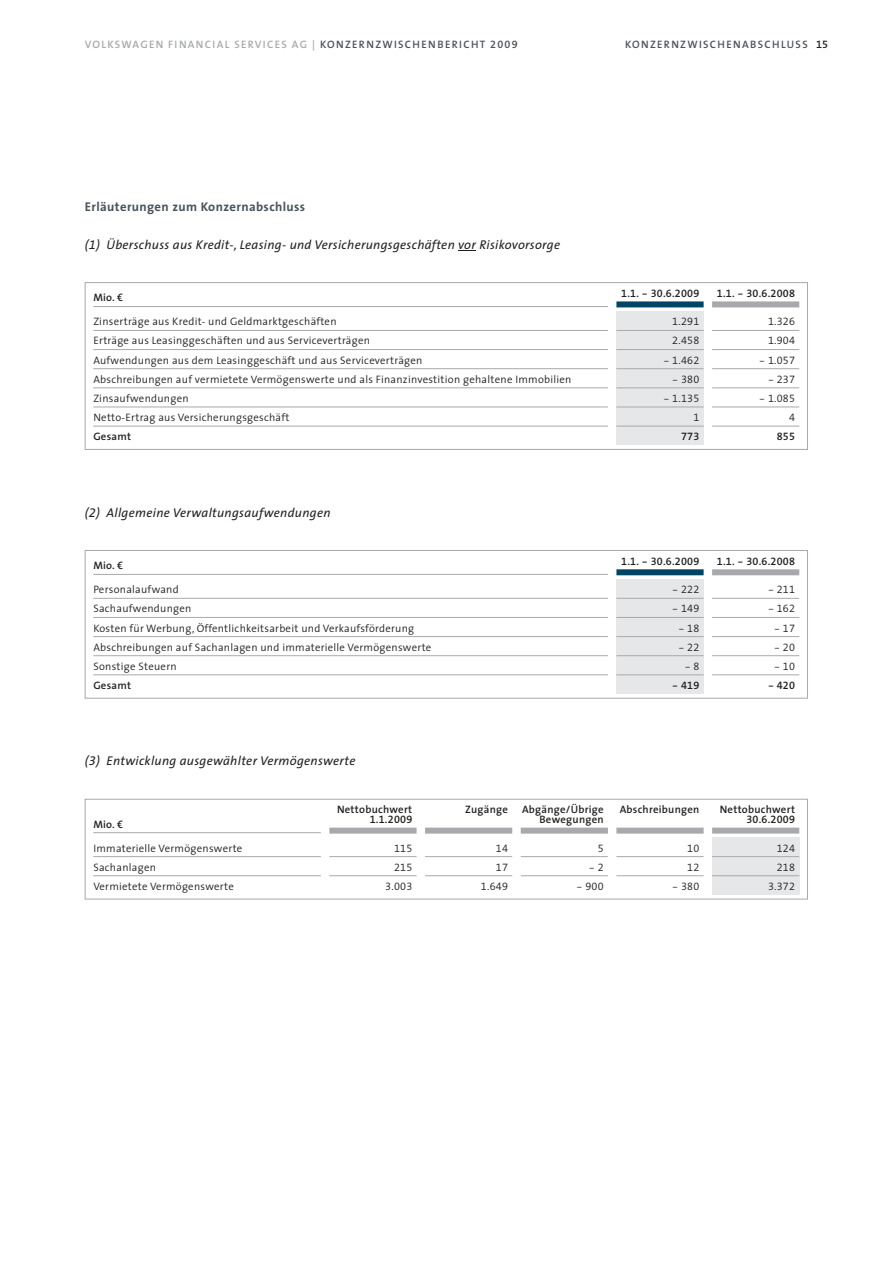
<style>
.page{position:relative;width:893px;height:1263px;background:#fff}
.page>*{position:absolute;margin:0;border:0;box-sizing:border-box;transform-origin:0 0}
.t1{font:italic 12.75px "The Sans";letter-spacing:.025em;color:#231f20}
.t2{font:700 12.75px "The Sans";letter-spacing:.03em;color:#48535a}
.t3{font:300 10.8px/19.2px "The Sans";letter-spacing:.025em;color:#231f20}
.t4{font:10.8px/19.2px "The Sans Semi Light Expert";letter-spacing:.02em;color:#231f20;text-align:right}
.t5{font:600 10.8px/9.6px "The Sans";letter-spacing:.025em;color:#231f20;text-align:right}
.t6{font:10.8px "The Sans Semi Bold Expert";letter-spacing:.02em;color:#231f20}
.t7{font:600 10.8px "The Sans";letter-spacing:.12em;color:#a7a9ac}
.t8{font:600 10.8px "The Sans";letter-spacing:.12em;color:#48535a}
.s1{color:#48535a}
.s2{font-family:"The Sans Semi Bold Expert";font-weight:400;color:#48535a}
.s3{font-family:"The Sans Semi Bold Expert";font-weight:400;color:#231f20}
.s4{font-family:"The Sans Expert"}
</style>
<div class="page">
<svg style="left:458px;top:250px;width:18px;height:1px"></svg>
<div style="left:85px;top:282px;width:723px;height:168px;border:1px solid #a7a9ac"></div>
<div style="left:616px;top:311px;width:87px;height:134px;background:#e6e7e8"></div>
<div style="left:616px;top:301px;width:87px;height:6px;background:#004563"></div>
<hr style="left:616px;top:330px;width:87px;height:1px;background:#a7a9ac">
<hr style="left:616px;top:349px;width:87px;height:1px;background:#a7a9ac">
<hr style="left:616px;top:368px;width:87px;height:1px;background:#a7a9ac">
<hr style="left:616px;top:388px;width:87px;height:1px;background:#a7a9ac">
<hr style="left:616px;top:407px;width:87px;height:1px;background:#a7a9ac">
<hr style="left:616px;top:426px;width:87px;height:1px;background:#a7a9ac">
<div style="left:712px;top:301px;width:87px;height:6px;background:#a7a9ac"></div>
<hr style="left:712px;top:330px;width:87px;height:1px;background:#a7a9ac">
<hr style="left:712px;top:349px;width:87px;height:1px;background:#a7a9ac">
<hr style="left:712px;top:368px;width:87px;height:1px;background:#a7a9ac">
<hr style="left:712px;top:388px;width:87px;height:1px;background:#a7a9ac">
<hr style="left:712px;top:407px;width:87px;height:1px;background:#a7a9ac">
<hr style="left:712px;top:426px;width:87px;height:1px;background:#a7a9ac">
<hr style="left:93px;top:306px;width:515px;height:1px;background:#a7a9ac">
<hr style="left:93px;top:330px;width:515px;height:1px;background:#a7a9ac">
<hr style="left:93px;top:349px;width:515px;height:1px;background:#a7a9ac">
<hr style="left:93px;top:368px;width:515px;height:1px;background:#a7a9ac">
<hr style="left:93px;top:388px;width:515px;height:1px;background:#a7a9ac">
<hr style="left:93px;top:407px;width:515px;height:1px;background:#a7a9ac">
<hr style="left:93px;top:426px;width:515px;height:1px;background:#a7a9ac">
<div style="left:85px;top:550px;width:723px;height:148px;border:1px solid #a7a9ac"></div>
<div style="left:616px;top:579px;width:87px;height:115px;background:#e6e7e8"></div>
<div style="left:616px;top:569px;width:87px;height:6px;background:#004563"></div>
<hr style="left:616px;top:598px;width:87px;height:1px;background:#a7a9ac">
<hr style="left:616px;top:617px;width:87px;height:1px;background:#a7a9ac">
<hr style="left:616px;top:636px;width:87px;height:1px;background:#a7a9ac">
<hr style="left:616px;top:655px;width:87px;height:1px;background:#a7a9ac">
<hr style="left:616px;top:675px;width:87px;height:1px;background:#a7a9ac">
<div style="left:712px;top:569px;width:87px;height:6px;background:#a7a9ac"></div>
<hr style="left:712px;top:598px;width:87px;height:1px;background:#a7a9ac">
<hr style="left:712px;top:617px;width:87px;height:1px;background:#a7a9ac">
<hr style="left:712px;top:636px;width:87px;height:1px;background:#a7a9ac">
<hr style="left:712px;top:655px;width:87px;height:1px;background:#a7a9ac">
<hr style="left:712px;top:675px;width:87px;height:1px;background:#a7a9ac">
<hr style="left:93px;top:574px;width:515px;height:1px;background:#a7a9ac">
<hr style="left:93px;top:598px;width:515px;height:1px;background:#a7a9ac">
<hr style="left:93px;top:617px;width:515px;height:1px;background:#a7a9ac">
<hr style="left:93px;top:636px;width:515px;height:1px;background:#a7a9ac">
<hr style="left:93px;top:655px;width:515px;height:1px;background:#a7a9ac">
<hr style="left:93px;top:675px;width:515px;height:1px;background:#a7a9ac">
<div style="left:712px;top:837px;width:87px;height:58px;background:#e6e7e8"></div>
<div style="left:85px;top:799px;width:723px;height:100px;border:1px solid #a7a9ac"></div>
<div style="left:712px;top:828px;width:87px;height:6px;background:#a7a9ac"></div>
<hr style="left:712px;top:856px;width:87px;height:1px;background:#a7a9ac">
<hr style="left:712px;top:875px;width:87px;height:1px;background:#a7a9ac">
<div style="left:616px;top:828px;width:87px;height:6px;background:#a7a9ac"></div>
<hr style="left:616px;top:856px;width:87px;height:1px;background:#a7a9ac">
<hr style="left:616px;top:875px;width:87px;height:1px;background:#a7a9ac">
<div style="left:521px;top:828px;width:87px;height:6px;background:#a7a9ac"></div>
<hr style="left:521px;top:856px;width:87px;height:1px;background:#a7a9ac">
<hr style="left:521px;top:875px;width:87px;height:1px;background:#a7a9ac">
<div style="left:425px;top:828px;width:87px;height:6px;background:#a7a9ac"></div>
<hr style="left:425px;top:856px;width:87px;height:1px;background:#a7a9ac">
<hr style="left:425px;top:875px;width:87px;height:1px;background:#a7a9ac">
<div style="left:329px;top:828px;width:87px;height:6px;background:#a7a9ac"></div>
<hr style="left:329px;top:856px;width:87px;height:1px;background:#a7a9ac">
<hr style="left:329px;top:875px;width:87px;height:1px;background:#a7a9ac">
<hr style="left:93px;top:832px;width:228px;height:1px;background:#a7a9ac">
<hr style="left:93px;top:856px;width:228px;height:1px;background:#a7a9ac">
<hr style="left:93px;top:875px;width:228px;height:1px;background:#a7a9ac">
<p class="t7" style="left:85px;top:40px;width:434px">VOLKSWAGEN FINANCIAL SERVICES AG | <span class="s1">KONZERNZWISCHENBERICHT</span> <span class="s2">2009</span></p>
<p class="t8" style="left:625px;top:40px;width:205px">KONZERNZWISCHENABSCHLUSS <span class="s3">15</span></p>
<p class="t2" style="left:85px;top:201px;width:222px">Erläuterungen zum Konzernabschluss</p>
<p class="t1" style="left:85px;top:240px;width:477px">(<span class="s4">1</span>) Überschuss aus Kredit-, Leasing- und Versicherungsgeschäften vor Risikovorsorge</p>
<p class="t5" style="left:93px;top:294px;width:31px">Mio. €</p>
<p class="t3" style="left:93px;top:313px;width:480px">Zinserträge aus Kredit- und Geldmarktgeschäften<br>Erträge aus Leasinggeschäften und aus Serviceverträgen<br>Aufwendungen aus dem Leasinggeschäft und aus Serviceverträgen<br>Abschreibungen auf vermietete Vermögenswerte und als Finanzinvestition gehaltene Immobilien Zinsaufwendungen<br>Netto-Ertrag aus Versicherungsgeschäft</p>
<p class="t5" style="left:93px;top:433px;width:39px">Gesamt</p>
<p class="t1" style="left:85px;top:507px;width:247px">(<span class="s4">2</span>) Allgemeine Verwaltungsaufwendungen</p>
<p class="t5" style="left:93px;top:562px;width:31px">Mio. €</p>
<p class="t3" style="left:93px;top:581px;width:340px">Personalaufwand<br>Sachaufwendungen<br>Kosten für Werbung, Öffentlichkeitsarbeit und Verkaufsförderung Abschreibungen auf Sachanlagen und immaterielle Vermögenswerte Sonstige Steuern</p>
<p class="t5" style="left:93px;top:682px;width:39px">Gesamt</p>
<p class="t6" style="left:621px;top:287px;width:80px">1.1. - 30.6.2009</p>
<p class="t4" style="left:672px;top:312px;width:29px;text-align:left">1.291<br>2.458</p>
<p class="t4" style="left:663px;top:350px;width:37px">- 1.462</p>
<p class="t4" style="left:672px;top:369px;width:29px">- 380</p>
<p class="t4" style="left:663px;top:389px;width:37px">- 1.135<br>1</p>
<p class="t6" style="left:681px;top:430px;width:20px">773</p>
<p class="t6" style="left:717px;top:287px;width:80px">1.1. - 30.6.2008</p>
<p class="t4" style="left:768px;top:312px;width:29px;text-align:left">1.326<br>1.904</p>
<p class="t4" style="left:759px;top:350px;width:37px">- 1.057</p>
<p class="t4" style="left:768px;top:369px;width:29px">- 237</p>
<p class="t4" style="left:759px;top:389px;width:37px">- 1.085<br>4</p>
<p class="t6" style="left:777px;top:430px;width:20px">855</p>
<p class="t6" style="left:621px;top:554px;width:80px">1.1. - 30.6.2009</p>
<p class="t4" style="left:672px;top:580px;width:29px">- 222</p>
<p class="t4" style="left:672px;top:599px;width:29px">- 149</p>
<p class="t4" style="left:678px;top:618px;width:22px">- 18</p>
<p class="t4" style="left:678px;top:637px;width:22px">- 22</p>
<p class="t4" style="left:685px;top:656px;width:16px">- 8</p>
<p class="t6" style="left:672px;top:679px;width:29px">- 419</p>
<p class="t6" style="left:717px;top:554px;width:80px">1.1. - 30.6.2008</p>
<p class="t4" style="left:768px;top:580px;width:29px">- 211</p>
<p class="t4" style="left:768px;top:599px;width:29px">- 162</p>
<p class="t4" style="left:774px;top:618px;width:22px">- 17</p>
<p class="t4" style="left:774px;top:637px;width:22px">- 20</p>
<p class="t4" style="left:774px;top:656px;width:22px">- 10</p>
<p class="t6" style="left:768px;top:679px;width:29px">- 420</p>
<p class="t1" style="left:85px;top:756px;width:272px">(<span class="s4">3</span>) Entwicklung ausgewählter Vermögenswerte</p>
<p class="t5" style="left:93px;top:820px;width:31px">Mio. €</p>
<p class="t3" style="left:93px;top:839px;width:151px">Immaterielle Vermögenswerte<br>Sachanlagen<br>Vermietete Vermögenswerte</p>
<p class="t5" style="left:337px;top:806px;width:77px">Nettobuchwert</p>
<p class="t6" style="left:370px;top:813px;width:44px">1.1.2009</p>
<p class="t4" style="left:385px;top:838px;width:29px">115<br>215<br>3.003</p>
<p class="t5" style="left:465px;top:806px;width:44px">Zugänge</p>
<p class="t4" style="left:481px;top:838px;width:29px">14<br>17<br>1.649</p>
<p class="t5" style="left:522px;top:806px;width:83px">Abgänge/Übrige<br>Bewegungen</p>
<p class="t4" style="left:598px;top:838px;width:7px">5</p>
<p class="t4" style="left:589px;top:857px;width:16px">- 2</p>
<p class="t4" style="left:577px;top:876px;width:29px">- 900</p>
<p class="t5" style="left:620px;top:806px;width:81px">Abschreibungen</p>
<p class="t4" style="left:687px;top:838px;width:14px;text-align:left">10<br>12</p>
<p class="t4" style="left:672px;top:876px;width:29px">- 380</p>
<p class="t5" style="left:720px;top:806px;width:77px">Nettobuchwert</p>
<p class="t6" style="left:746px;top:813px;width:50px">30.6.2009</p>
<p class="t4" style="left:768px;top:838px;width:29px">124<br>218<br>3.372</p>
</div>
